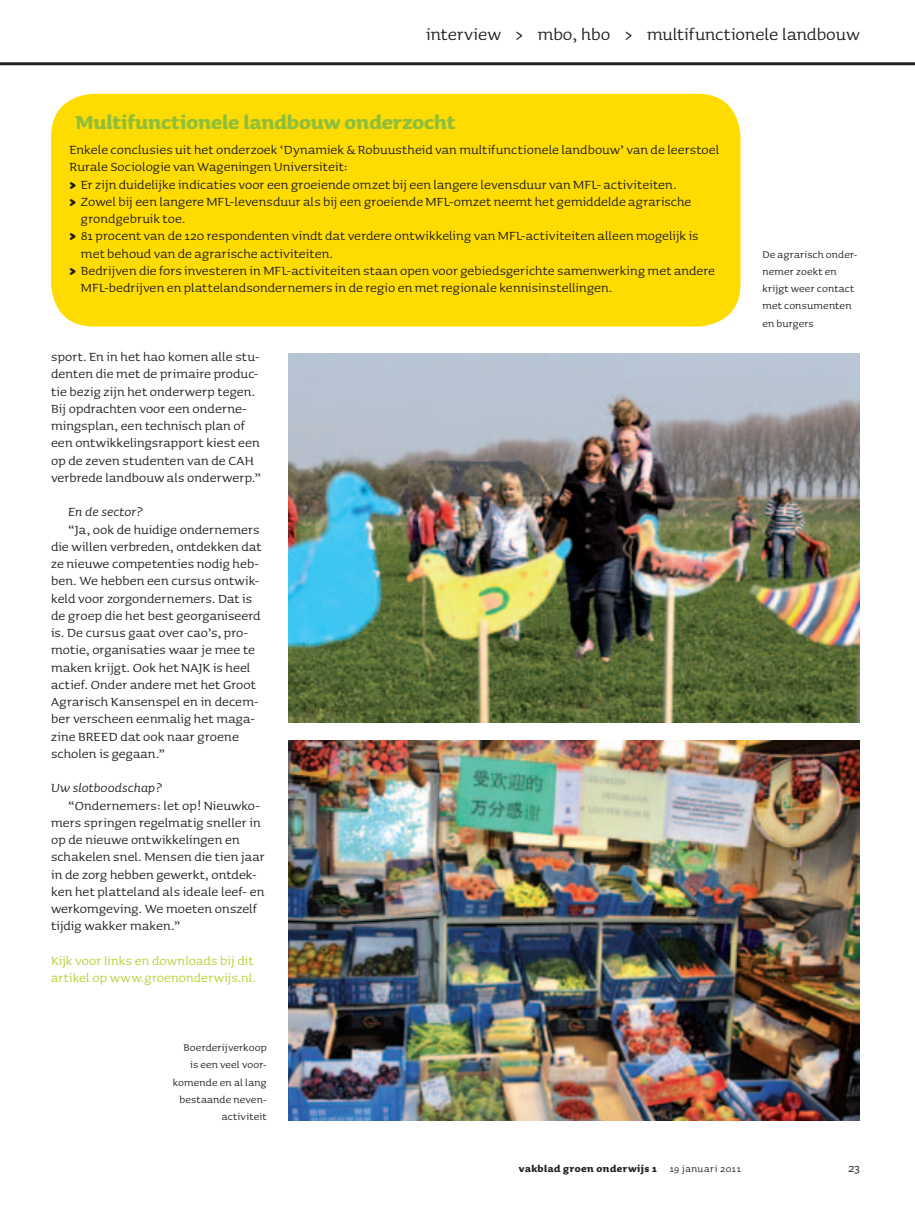
<style>
.page{position:relative;width:915px;height:1212px;background:#fff}
.page>*{position:absolute;margin:0;border:0;box-sizing:border-box;transform-origin:0 0}
.t1{font:700 24px "Sauna";color:#8dbe3e}
.t2{font:21px "Sauna";color:#231f20}
.t3{font:15.75px/17.2px "Sauna";letter-spacing:.005em;color:#231f20}
.t4{font:15.75px/17.2px "Sauna";letter-spacing:.005em;color:#b3d234}
.t5{font:italic 15.75px "Sauna";letter-spacing:.005em;color:#231f20}
.t6{font:15px "Sauna";color:#231f20}
.t7{font:12.75px/17.2px "Sauna";letter-spacing:.01em;color:#231f20;text-align:right}
.t8{font:700 12px "Sauna";letter-spacing:.04em;color:#231f20}
.s1{font-weight:900}
.s2{font-weight:400}
</style>
<div class="page">
<img style="left:288px;top:354px;width:571px;height:369px">
<img style="left:288px;top:741px;width:571px;height:379px">
<div style="left:51px;top:94px;width:689px;height:233px;background:#ffdc01;border-radius:43px"></div>
<hr style="left:0;top:62px;width:914px;height:3px;background:#231f20">
<h2 class="t2" style="left:426px;top:23px;width:435px">interview &gt; mbo, hbo &gt; multifunctionele landbouw</h2>
<h1 class="t1" style="left:76px;top:110px;width:381px">Multifunctionele landbouw onderzocht</h1>
<p class="t3" style="left:70px;top:141px;width:651px">Enkele conclusies uit het onderzoek ‘Dynamiek &amp; Robuustheid van multifunctionele landbouw’ van de leerstoel</p>
<p class="t3" style="left:70px;top:158px;width:279px">Rurale Sociologie van Wageningen Universiteit:</p>
<p class="t3" style="left:70px;top:176px;width:608px"><span class="s1">&gt;</span> Er zijn duidelijke indicaties voor een groeiende omzet bij een langere levensduur van MFL- activiteiten.</p>
<p class="t3" style="left:70px;top:193px;width:623px"><span class="s1">&gt;</span> Zowel bij een langere MFL-levensduur als bij een groeiende MFL-omzet neemt het gemiddelde agrarische</p>
<p class="t3" style="left:81px;top:210px;width:106px">grondgebruik toe.</p>
<p class="t3" style="left:70px;top:227px;width:630px"><span class="s1">&gt;</span> 81 procent van de 120 respondenten vindt dat verdere ontwikkeling van MFL-activiteiten alleen mogelijk is</p>
<p class="t3" style="left:81px;top:245px;width:254px">met behoud van de agrarische activiteiten.</p>
<p class="t3" style="left:70px;top:262px;width:647px"><span class="s1">&gt;</span> Bedrijven die fors investeren in MFL-activiteiten staan open voor gebiedsgerichte samenwerking met andere</p>
<p class="t3" style="left:81px;top:279px;width:533px">MFL-bedrijven en plattelandsondernemers in de regio en met regionale kennisinstellingen.</p>
<p class="t3" style="left:51px;top:348px;width:211px">sport. En in het hao komen alle stu&shy;denten die met de primaire produc&shy;tie bezig zijn het onderwerp tegen.<br>Bij opdrachten voor een onderne&shy;mingsplan, een technisch plan of een ontwikkelingsrapport kiest een op de zeven studenten van de CAH verbrede landbouw als onderwerp.”</p>
<p class="t5" style="left:68px;top:503px;width:76px">En de sector?</p>
<p class="t3" style="left:51px;top:521px;width:212px;text-indent:17px">“Ja, ook de huidige ondernemers die willen verbreden, ontdekken dat ze nieuwe competenties nodig heb&shy;ben. We hebben een cursus ontwik&shy;keld voor zorgondernemers. Dat is de groep die het best georganiseerd is. De cursus gaat over cao’s, pro&shy;motie, organisaties waar je mee te maken krijgt. Ook het NAJK is heel actief. Onder andere met het Groot<br>Agrarisch Kansenspel en in decem&shy;ber verscheen eenmalig het maga&shy;zine BREED dat ook naar groene scholen is gegaan.”</p>
<p class="t5" style="left:51px;top:779px;width:112px">Uw slotboodschap?</p>
<p class="t3" style="left:51px;top:797px;width:215px;text-indent:17px">“Ondernemers: let op! Nieuwko&shy;mers springen regelmatig sneller in op de nieuwe ontwikkelingen en schakelen snel. Mensen die tien jaar in de zorg hebben gewerkt, ontdek&shy;ken het platteland als ideale leef- en werkomgeving. We moeten onszelf tijdig wakker maken.”</p>
<p class="t4" style="left:51px;top:952px;width:206px">Kijk voor links en downloads bij dit artikel op www.groenonderwijs.nl.</p>
<p class="t7" style="left:173px;top:1039px;width:95px">Boerderijverkoop is een veel voor&shy;komende en al lang bestaande neven&shy;activiteit</p>
<p class="t7" style="left:762px;top:245px;width:96px;text-align:left">De agrarisch onder&shy;nemer zoekt en krijgt weer contact met consumenten en burgers</p>
<p class="t8" style="left:519px;top:1162px;width:223px">vakblad groen onderwijs 1 <span class="s2">19 januari 2011</span></p>
<p class="t6" style="left:847px;top:1160px;width:13px">23</p>
</div>
